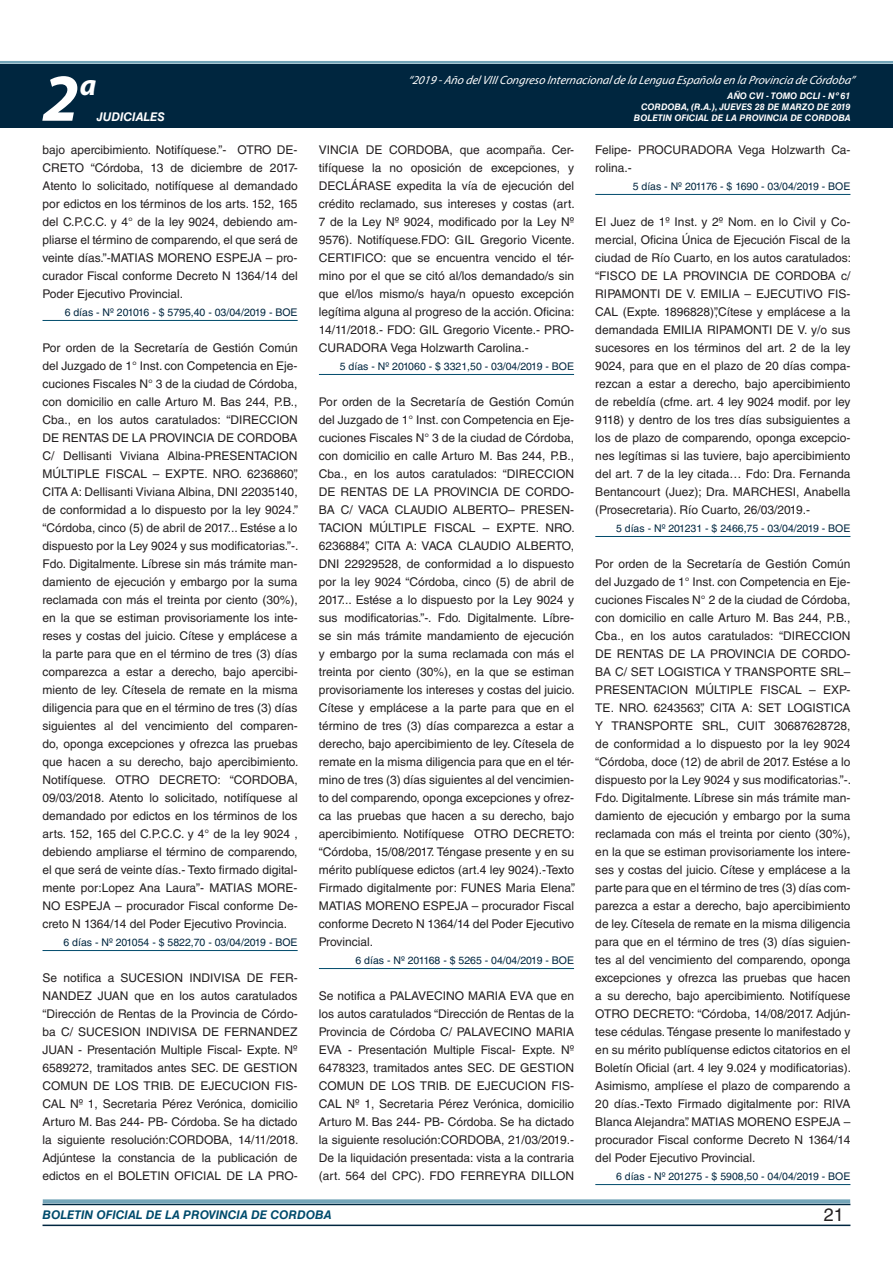
<style>
.page{position:relative;width:893px;height:1263px;background:#fff}
.page>*{position:absolute;margin:0;border:0;box-sizing:border-box;transform-origin:0 0}
.t1{font:italic 700 67.5px "Myriad Pro";color:#fff}
.t2{font:italic 700 30px "Myriad Pro";color:#fff}
.t3{font:18px "Helvetica LT Std";color:#231f20}
.t4{font:12px/18px "Helvetica LT Std";color:#231f20;text-align:justify}
.t5{font:italic 12px "Myriad Pro";color:#fff}
.t6{font:italic 700 12px "Helvetica LT Std";color:#004b6c}
.t7{font:italic 700 12px "Helvetica LT Std";color:#fff}
.t8{font:10.5px "Helvetica LT Std";color:#00263f}
.t9{font:italic 700 9px/10.8px "Helvetica LT Std";color:#fff;text-align:right}
</style>
<div class="page">
<div style="left:0;top:61px;width:893px;height:6px;background:#fff;opacity:.75"></div>
<div style="left:0;top:64px;width:893px;height:64px;background:#00263f"></div>
<hr style="left:43px;top:1224px;width:807px;height:2px;background:#00263f">
<div style="left:42px;top:1198px;width:809px;height:8px;background:#fff;opacity:.75"></div>
<hr style="left:43px;top:320px;width:255px;height:1px;background:#004b6c">
<hr style="left:43px;top:950px;width:255px;height:1px;background:#004b6c">
<hr style="left:319px;top:374px;width:255px;height:1px;background:#004b6c">
<hr style="left:319px;top:968px;width:255px;height:1px;background:#004b6c">
<hr style="left:595px;top:194px;width:255px;height:1px;background:#004b6c">
<hr style="left:595px;top:536px;width:255px;height:1px;background:#004b6c">
<hr style="left:595px;top:1184px;width:255px;height:1px;background:#004b6c">
<h2 class="t2" style="left:80px;top:66px;width:18px">a</h2>
<p class="t5" style="left:408px;top:72px;width:448px">“2019 -Año delVIIICongreso Internacionalde la Lengua Esp añola en la Provincia de Córdoba”</p>
<h1 class="t1" style="left:43px;top:54px;width:38px">2</h1>
<p class="t9" style="left:641px;top:91px;width:211px">AÑO CVI - TOMO DCLI - Nº 61<br>CORDOBA, (R.A.), JUEVES 28 DE MARZO DE 2019</p>
<p class="t7" style="left:97px;top:110px;width:70px">JUDICIALES</p>
<p class="t9" style="left:634px;top:112px;width:218px">BOLETIN OFICIAL DE LA PROVINCIA DE CORDOBA</p>
<p class="t4" style="left:43px;top:141px;width:257px">bajo apercibimiento. Notifíquese.”- OTRO DE-CRETO “Córdoba, 13 de diciembre de 2017- Atento lo solicitado, notifíquese al demandado por edictos en los términos de los arts. 152, 165 del C.P.C.C. y 4° de la ley 9024, debiendo am&shy;pliarse el término de comparendo, el que será de veinte días.”-MATIAS MORENO ESPEJA – pro&shy;curador Fiscal conforme Decreto N 1364/14 del Poder Ejecutivo Provincial.</p>
<p class="t8" style="left:65px;top:306px;width:234px">6 días - Nº 201016 - $ 5795,40 - 03/04/2019 - BOE</p>
<p class="t4" style="left:43px;top:339px;width:257px">Por orden de la Secretaría de Gestión Común del Juzgado de 1° Inst. con Competencia en Eje&shy;cuciones Fiscales N° 3 de la ciudad de Córdoba, con domicilio en calle Arturo M. Bas 244, P.B., Cba., en los autos caratulados: “DIRECCION DE RENTAS DE LA PROVINCIA DE CORDOBA C/ Dellisanti Viviana Albina-PRESENTACION MÚLTIPLE FISCAL – EXPTE. NRO. 6236860”, CITA A: Dellisanti Viviana Albina, DNI 22035140, de conformidad a lo dispuesto por la ley 9024.” “Córdoba, cinco (5) de abril de 2017... Estése a lo dispuesto por la Ley 9024 y sus modificatorias.”-.<br>Fdo. Digitalmente. Líbrese sin más trámite man&shy;damiento de ejecución y embargo por la suma reclamada con más el treinta por ciento (30%), en la que se estiman provisoriamente los inte&shy;reses y costas del juicio. Cítese y emplácese a la parte para que en el término de tres (3) días comparezca a estar a derecho, bajo apercibi&shy;miento de ley. Cítesela de remate en la misma diligencia para que en el término de tres (3) días siguientes al del vencimiento del comparen&shy;do, oponga excepciones y ofrezca las pruebas que hacen a su derecho, bajo apercibimiento.<br>Notifíquese. OTRO DECRETO: “CORDOBA, 09/03/2018. Atento lo solicitado, notifíquese al demandado por edictos en los términos de los arts. 152, 165 del C.P.C.C. y 4° de la ley 9024 , debiendo ampliarse el término de comparendo, el que será de veinte días.- Texto firmado digital&shy;mente por:Lopez Ana Laura”- MATIAS MORE-NO ESPEJA – procurador Fiscal conforme De&shy;creto N 1364/14 del Poder Ejecutivo Provincia.</p>
<p class="t8" style="left:63px;top:936px;width:236px">6 días - Nº 201054 - $ 5822,70 - 03/04/2019 - BOE</p>
<p class="t4" style="left:43px;top:969px;width:257px">Se notifica a SUCESION INDIVISA DE FER-NANDEZ JUAN que en los autos caratulados “Dirección de Rentas de la Provincia de Córdo&shy;ba C/ SUCESION INDIVISA DE FERNANDEZ JUAN - Presentación Multiple Fiscal- Expte. Nº 6589272, tramitados antes SEC. DE GESTION COMUN DE LOS TRIB. DE EJECUCION FIS-CAL Nº 1, Secretaria Pérez Verónica, domicilio Arturo M. Bas 244- PB- Córdoba. Se ha dictado la siguiente resolución:CORDOBA, 14/11/2018.<br>Adjúntese la constancia de la publicación de edictos en el BOLETIN OFICIAL DE LA PRO-</p>
<p class="t4" style="left:319px;top:141px;width:257px">VINCIA DE CORDOBA, que acompaña. Cer&shy;tifíquese la no oposición de excepciones, y DECLÁRASE expedita la vía de ejecución del crédito reclamado, sus intereses y costas (art.<br>7 de la Ley Nº 9024, modificado por la Ley Nº 9576). Notifíquese.FDO: GIL Gregorio Vicente.<br>CERTIFICO: que se encuentra vencido el tér&shy;mino por el que se citó al/los demandado/s sin que el/los mismo/s haya/n opuesto excepción legítima alguna al progreso de la acción. Oficina:<br>14/11/2018.- FDO: GIL Gregorio Vicente.- PRO-CURADORA Vega Holzwarth Carolina.-</p>
<p class="t8" style="left:340px;top:360px;width:236px">5 días - Nº 201060 - $ 3321,50 - 03/04/2019 - BOE</p>
<p class="t4" style="left:319px;top:393px;width:258px">Por orden de la Secretaría de Gestión Común del Juzgado de 1° Inst. con Competencia en Eje&shy;cuciones Fiscales N° 3 de la ciudad de Córdoba, con domicilio en calle Arturo M. Bas 244, P.B., Cba., en los autos caratulados: “DIRECCION DE RENTAS DE LA PROVINCIA DE CORDO-BA C/ VACA CLAUDIO ALBERTO– PRESEN-TACION MÚLTIPLE FISCAL – EXPTE. NRO.<br>6236884”, CITA A: VACA CLAUDIO ALBERTO, DNI 22929528, de conformidad a lo dispuesto por la ley 9024 “Córdoba, cinco (5) de abril de 2017... Estése a lo dispuesto por la Ley 9024 y sus modificatorias.”-. Fdo. Digitalmente. Líbre&shy;se sin más trámite mandamiento de ejecución y embargo por la suma reclamada con más el treinta por ciento (30%), en la que se estiman provisoriamente los intereses y costas del juicio.<br>Cítese y emplácese a la parte para que en el término de tres (3) días comparezca a estar a derecho, bajo apercibimiento de ley. Cítesela de remate en la misma diligencia para que en el tér&shy;mino de tres (3) días siguientes al del vencimien&shy;to del comparendo, oponga excepciones y ofrez&shy;ca las pruebas que hacen a su derecho, bajo apercibimiento. Notifíquese OTRO DECRETO: “Córdoba, 15/08/2017. Téngase presente y en su mérito publíquese edictos (art.4 ley 9024).-Texto Firmado digitalmente por: FUNES Maria Elena”.<br>MATIAS MORENO ESPEJA – procurador Fiscal conforme Decreto N 1364/14 del Poder Ejecutivo Provincial.</p>
<p class="t8" style="left:356px;top:954px;width:220px">6 días - Nº 201168 - $ 5265 - 04/04/2019 - BOE</p>
<p class="t4" style="left:319px;top:987px;width:257px">Se notifica a PALAVECINO MARIA EVA que en los autos caratulados “Dirección de Rentas de la Provincia de Córdoba C/ PALAVECINO MARIA EVA - Presentación Multiple Fiscal- Expte. Nº 6478323, tramitados antes SEC. DE GESTION COMUN DE LOS TRIB. DE EJECUCION FIS-CAL Nº 1, Secretaria Pérez Verónica, domicilio Arturo M. Bas 244- PB- Córdoba. Se ha dictado la siguiente resolución:CORDOBA, 21/03/2019.- De la liquidación presentada: vista a la contraria (art. 564 del CPC). FDO FERREYRA DILLON</p>
<p class="t4" style="left:595px;top:141px;width:257px">Felipe- PROCURADORA Vega Holzwarth Ca&shy;rolina.-</p>
<p class="t8" style="left:633px;top:180px;width:219px">5 días - Nº 201176 - $ 1690 - 03/04/2019 - BOE</p>
<p class="t4" style="left:595px;top:213px;width:257px">El Juez de 1º Inst. y 2º Nom. en lo Civil y Co&shy;mercial, Oficina Única de Ejecución Fiscal de la ciudad de Río Cuarto, en los autos caratulados: “FISCO DE LA PROVINCIA DE CORDOBA c/ RIPAMONTI DE V. EMILIA – EJECUTIVO FIS-CAL (Expte. 1896828)”,Cítese y emplácese a la demandada EMILIA RIPAMONTI DE V. y/o sus sucesores en los términos del art. 2 de la ley 9024, para que en el plazo de 20 días compa&shy;rezcan a estar a derecho, bajo apercibimiento de rebeldía (cfme. art. 4 ley 9024 modif. por ley 9118) y dentro de los tres días subsiguientes a los de plazo de comparendo, oponga excepcio&shy;nes legítimas si las tuviere, bajo apercibimiento del art. 7 de la ley citada… Fdo: Dra. Fernanda Bentancourt (Juez); Dra. MARCHESI, Anabella (Prosecretaria). Río Cuarto, 26/03/2019.-</p>
<p class="t8" style="left:616px;top:522px;width:236px">5 días - Nº 201231 - $ 2466,75 - 03/04/2019 - BOE</p>
<p class="t4" style="left:595px;top:555px;width:257px">Por orden de la Secretaría de Gestión Común del Juzgado de 1° Inst. con Competencia en Eje&shy;cuciones Fiscales N° 2 de la ciudad de Córdoba, con domicilio en calle Arturo M. Bas 244, P.B., Cba., en los autos caratulados: “DIRECCION DE RENTAS DE LA PROVINCIA DE CORDO-BA C/ SET LOGISTICA Y TRANSPORTE SRL– PRESENTACION MÚLTIPLE FISCAL – EXP-TE. NRO. 6243563”, CITA A: SET LOGISTICA Y TRANSPORTE SRL, CUIT 30687628728, de conformidad a lo dispuesto por la ley 9024 “Córdoba, doce (12) de abril de 2017. Estése a lo dispuesto por la Ley 9024 y sus modificatorias.”-.<br>Fdo. Digitalmente. Líbrese sin más trámite man&shy;damiento de ejecución y embargo por la suma reclamada con más el treinta por ciento (30%), en la que se estiman provisoriamente los intere&shy;ses y costas del juicio. Cítese y emplácese a la parte para que en el término de tres (3) días com&shy;parezca a estar a derecho, bajo apercibimiento de ley. Cítesela de remate en la misma diligencia para que en el término de tres (3) días siguien&shy;tes al del vencimiento del comparendo, oponga excepciones y ofrezca las pruebas que hacen a su derecho, bajo apercibimiento. Notifíquese OTRO DECRETO: “Córdoba, 14/08/2017. Adjún&shy;tese cédulas. Téngase presente lo manifestado y en su mérito publíquense edictos citatorios en el Boletín Oficial (art. 4 ley 9.024 y modificatorias).<br>Asimismo, amplíese el plazo de comparendo a 20 días.-Texto Firmado digitalmente por: RIVA Blanca Alejandra”. MATIAS MORENO ESPEJA – procurador Fiscal conforme Decreto N 1364/14 del Poder Ejecutivo Provincial.</p>
<p class="t8" style="left:616px;top:1170px;width:236px">6 días - Nº 201275 - $ 5908,50 - 04/04/2019 - BOE</p>
<p class="t6" style="left:43px;top:1208px;width:290px">BOLETIN OFICIAL DE LA PROVINCIA DE CORDOBA</p>
<h3 class="t3" style="left:824px;top:1204px;width:22px">21</h3>
</div>
